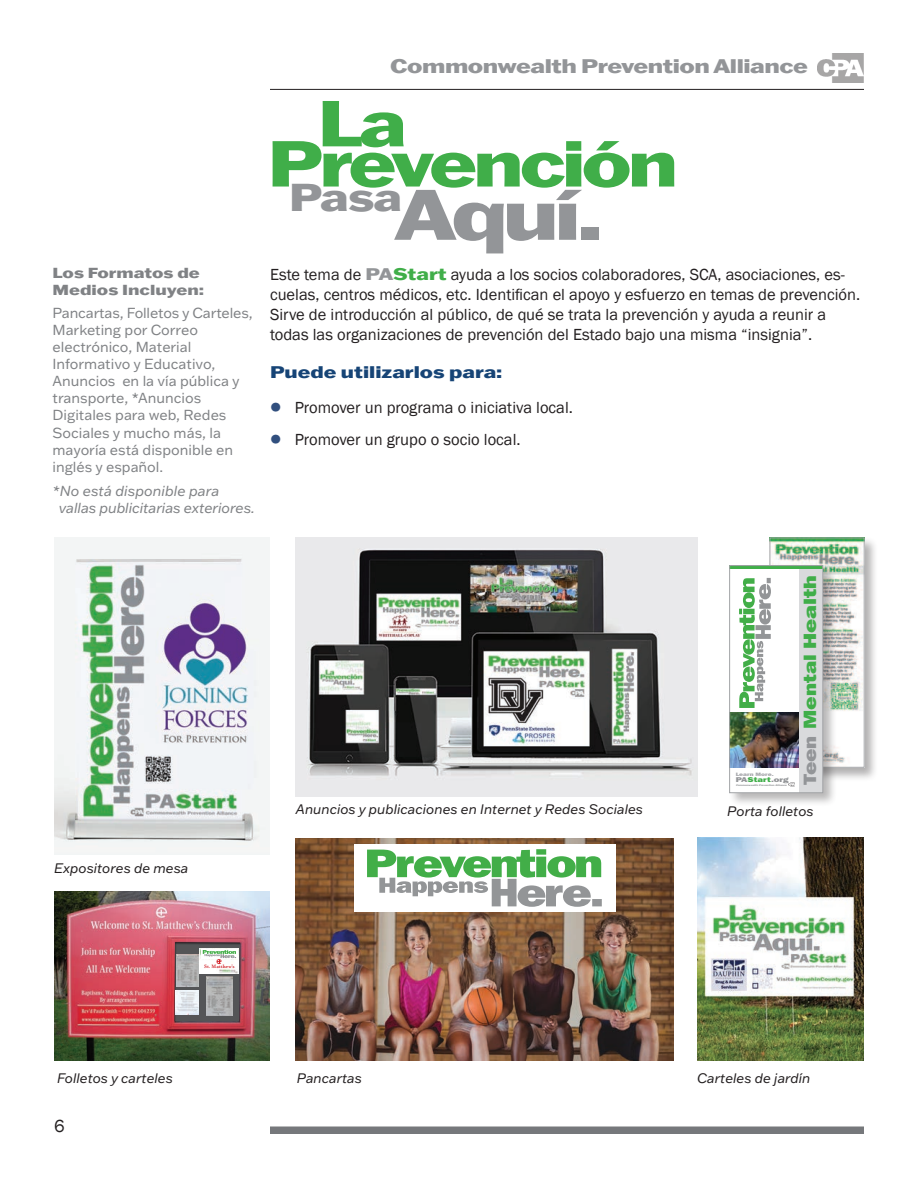
<style>
.page{position:relative;width:918px;height:1188px;background:#fff}
.page>*{position:absolute;margin:0;border:0;box-sizing:border-box;transform-origin:0 0}
.t1{font:800 69.75px "Franklin Gothic ATF";color:#939598;scale:1.26 1}
.t2{font:800 63.45px "Franklin Gothic ATF";letter-spacing:-.05em;color:#40ae49;scale:1.24 1}
.t3{font:800 38.1px "Franklin Gothic ATF";color:#939598;scale:1.24 1}
.t4{font:800 19.35px "Franklin Gothic ATF";letter-spacing:-.02em;color:#939598;scale:1.25 1}
.t5{font:800 18px "Franklin Gothic";color:#40ae49;scale:1.25 1}
.t6{font:18px "Franklin Gothic";color:#231f20}
.t7{font:16.5px/19.8px "Franklin Gothic";color:#231f20}
.t8{font:800 16.5px "Franklin Gothic ATF";color:#164476;scale:1.25 1}
.t9{font:14.25px/17.1px "Franklin Gothic ATF";color:#808285}
.t10{font:italic 14.25px/17.1px "Franklin Gothic ATF";letter-spacing:-.01em;color:#808285}
.t11{font:800 14.25px/17.1px "Franklin Gothic ATF";color:#808285;scale:1.25 1}
.t12{font:italic 13.5px "Franklin Gothic ATF";color:#231f20}
.t13{font:9.15px "Avant Garde YU";color:#d1232a}
.t14{font:800 7.05px "Franklin Gothic";color:#939598;scale:1.36 1}
.t15{font:700 5.7px "Mrs Eaves OT";color:#d1232a}
.t16{font:800 4.8px "Franklin Gothic";color:#a8a9ad;scale:1.36 1}
.t17{font:600 2.4px "Franklin Gothic";letter-spacing:-.01em;color:#939598;scale:1.36 1}
.s1{font-family:"Franklin Gothic ATF";font-weight:800;color:#939598}
.s2{font-family:"Franklin Gothic ATF";font-weight:800;color:#40ae49}
.s3{font-family:"Franklin Gothic ATF";font-weight:800;font-size:19.5px;color:#314f7e}
.s4{color:#40ae49}
.s5{color:#939598}
</style>
<div class="page">
<hr style="left:270px;top:89px;width:594px;height:1px;background:#231f20">
<div style="left:270px;top:1126px;width:594px;height:8px;background:#76787b"></div>
<img style="left:817px;top:53px;width:47px;height:30px">
<div style="left:769px;top:537px;width:110px;height:245px;background:#231f20;opacity:.35"></div>
<img style="left:772px;top:540px;width:90px;height:225px">
<img style="left:697px;top:837px;width:167px;height:223px">
<img style="left:54px;top:538px;width:215px;height:317px">
<img style="left:54px;top:891px;width:216px;height:169px">
<img style="left:296px;top:538px;width:401px;height:258px">
<img style="left:296px;top:838px;width:377px;height:222px">
<div style="left:354px;top:844px;width:261px;height:68px;background:#fff"></div>
<img style="left:295px;top:841px;width:307px;height:150px">
<svg style="left:615px;top:844px;width:15px;height:1px"></svg>
<div style="left:729px;top:565px;width:108px;height:242px;background:#231f20;opacity:.32"></div>
<div style="left:730px;top:566px;width:93px;height:227px;background:#fff"></div>
<img style="left:731px;top:713px;width:68px;height:55px">
<div style="left:799px;top:569px;width:24px;height:224px;background:#d9dadc"></div>
<hr style="left:730px;top:566px;width:93px;height:3px;background:#40ae49">
<svg style="left:788px;top:782px;width:7px;height:5px"></svg>
<svg style="left:739px;top:578px;width:32px;height:130px"></svg>
<svg style="left:823px;top:792px;width:6px;height:6px"></svg>
<div style="left:729px;top:565px;width:94px;height:228px;border:1px solid #a1a3a6"></div>
<svg style="left:174px;top:942px;width:66px;height:80px"></svg>
<p class="t4" style="left:390px;top:55px;width:336px">Commonwealth Prevention Alliance</p>
<p class="t11" style="left:52px;top:265px;width:123px">Los Formatos de<br>Medios Incluyen:</p>
<p class="t9" style="left:52px;top:306px;width:202px">Pancartas, Folletos y Carteles,<br>Marketing por Correo electrónico, Material<br>Informativo y Educativo,<br>Anuncios en la vía pública y transporte, *Anuncios<br>Digitales para web, Redes<br>Sociales y mucho más, la mayoría está disponible en inglés y español.</p>
<p class="t10" style="left:59px;top:484px;width:198px;text-indent:-6px">*No está disponible para vallas publicitarias exteriores.</p>
<h2 class="t2" style="left:318px;top:97px;width:73px">La</h2>
<h2 class="t2" style="left:268px;top:138px;width:333px">Prevención</h2>
<h3 class="t3" style="left:289px;top:182px;width:93px">Pasa</h3>
<h1 class="t1" style="left:395px;top:186px;width:167px">Aquí.</h1>
<p class="t7" style="left:270px;top:265px;width:592px">Este tema de <span class="s1">PA</span><span class="s2">Start</span> ayuda a los socios colaboradores, SCA, asociaciones, es&shy;cuelas, centros médicos, etc. Identi昀椀can el apoyo y esfuerzo en temas de prevención.<br>Sirve de introducción al público, de qué se trata la prevención y ayuda a reunir a todas las organizaciones de prevención del Estado bajo una misma “insignia”.</p>
<p class="t8" style="left:270px;top:365px;width:187px">Puede utilizarlos para:</p>
<p class="t7" style="left:270px;top:398px;width:304px"><span class="s3">•</span> Promover un programa o iniciativa local.</p>
<p class="t7" style="left:270px;top:430px;width:252px"><span class="s3">•</span> Promover un grupo o socio local.</p>
<p class="t12" style="left:54px;top:863px;width:136px">Expositores de mesa</p>
<p class="t16" style="left:736px;top:772px;width:29px">Learn More.</p>
<p class="t14" style="left:736px;top:777px;width:41px">PA<span class="s4">Start</span>.org</p>
<p class="t17" style="left:736px;top:783px;width:39px">Commonwealth Prevention Alliance</p>
<p class="t5" style="left:804px;top:785px;width:170px;rotate:-90deg"><span class="s5">Teen</span> Mental Health</p>
<p class="t12" style="left:296px;top:804px;width:349px">Anuncios y publicaciones en Internet y Redes Sociales</p>
<p class="t12" style="left:727px;top:806px;width:88px">Porta folletos</p>
<p class="t13" style="left:217px;top:955px;width:7px">e</p>
<p class="t15" style="left:204px;top:963px;width:32px">St. Matthew’s</p>
<p class="t12" style="left:57px;top:1073px;width:117px">Folletos y carteles</p>
<p class="t12" style="left:297px;top:1073px;width:67px">Pancartas</p>
<p class="t12" style="left:697px;top:1073px;width:115px">Carteles de jardín</p>
<p class="t6" style="left:54px;top:1119px;width:12px">6</p>
</div>
